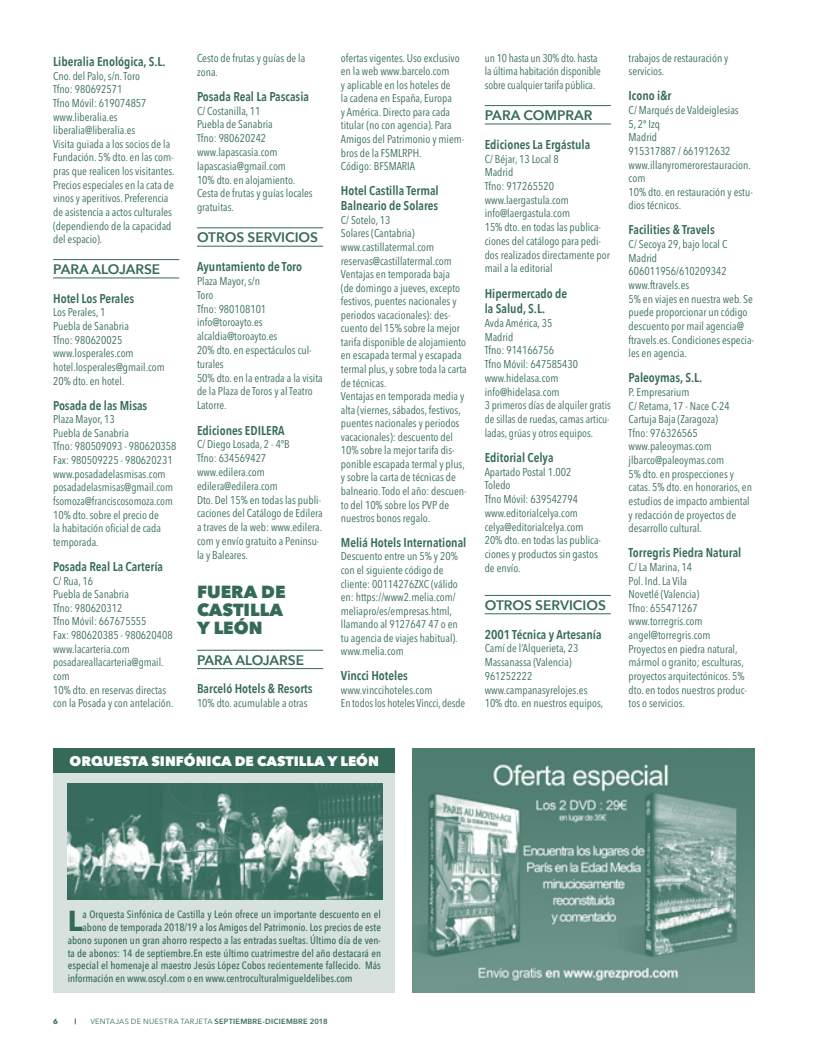
<style>
.page{position:relative;width:815px;height:1053px;background:#fff}
.page>*{position:absolute;margin:0;border:0;box-sizing:border-box;transform-origin:0 0}
.t1{font:700 28.62px "Avenir Next LT Pro";color:#356a5b}
.t2{font:800 17.5px/17.9px "Avenir Next";color:#356a5b}
.t3{font:600 13.75px "Avenir Next";color:#356a5b}
.t4{font:800 13.75px "Avenir Next";color:#fff}
.t5{font:600 12.75px/15.4px "Avenir Next Condensed";color:#356a5b}
.t6{font:condensed 11.25px/13.6px "Avenir Next LT Pro";color:#356a5b}
.t7{font:500 10.62px "Avenir Next Condensed";letter-spacing:.005em;color:#356a5b}
.t8{font:7.5px "Avenir Next";letter-spacing:.03em;color:#356a5b}
.t9{font:700 7.5px "Avenir Next";color:#356a5b}
.s1{font-weight:600}
</style>
<div class="page">
<hr style="left:53px;top:259px;width:126px;height:1px;background:#356a5b">
<hr style="left:53px;top:277px;width:126px;height:1px;background:#356a5b">
<hr style="left:197px;top:227px;width:126px;height:1px;background:#356a5b">
<hr style="left:197px;top:246px;width:126px;height:1px;background:#356a5b">
<hr style="left:197px;top:650px;width:126px;height:1px;background:#356a5b">
<hr style="left:197px;top:668px;width:126px;height:1px;background:#356a5b">
<hr style="left:485px;top:105px;width:126px;height:1px;background:#356a5b">
<hr style="left:485px;top:124px;width:126px;height:1px;background:#356a5b">
<hr style="left:485px;top:595px;width:126px;height:1px;background:#356a5b">
<hr style="left:485px;top:613px;width:126px;height:1px;background:#356a5b">
<img style="left:413px;top:748px;width:342px;height:244px">
<div style="left:53px;top:748px;width:342px;height:244px;background:#d7e1de"></div>
<div style="left:54px;top:748px;width:341px;height:25px;background:#356a5b"></div>
<img style="left:68px;top:783px;width:315px;height:116px">
<p class="t5" style="left:53px;top:53px;width:114px">Liberalia Enológica, S.L.</p>
<p class="t6" style="left:53px;top:69px;width:123px">Cno. del Palo, s/n. Toro<br>Tfno: 980692571<br>Tfno Móvil: 619074857 www.liberalia.es liberalia@liberalia.es<br>Visita guiada a los socios de la<br>Fundación. 5% dto. en las com&shy;pras que realicen los visitantes.<br>Precios especiales en la cata de vinos y aperitivos. Preferencia de asistencia a actos culturales (dependiendo de la capacidad del espacio).</p>
<p class="t3" style="left:53px;top:257px;width:109px">PARA ALOJARSE</p>
<p class="t5" style="left:53px;top:290px;width:83px">Hotel Los Perales</p>
<p class="t6" style="left:53px;top:305px;width:113px">Los Perales, 1<br>Puebla de Sanabria<br>Tfno: 980620025 www.losperales.com hotel.losperales@gmail.com<br>20% dto. en hotel.</p>
<p class="t5" style="left:53px;top:397px;width:96px">Posada de las Misas</p>
<p class="t6" style="left:53px;top:412px;width:125px">Plaza Mayor, 13<br>Puebla de Sanabria<br>Tfno: 980509093 - 980620358<br>Fax: 980509225 - 980620231 www.posadadelasmisas.com posadadelasmisas@gmail.com fsomoza@franciscosomoza.com<br>10% dto. sobre el precio de<br>la habitación oficial de cada temporada.</p>
<p class="t5" style="left:53px;top:558px;width:111px">Posada Real La Cartería</p>
<p class="t6" style="left:53px;top:573px;width:122px">C/ Rua, 16<br>Puebla de Sanabria<br>Tfno: 980620312<br>Tfno Móvil: 667675555<br>Fax: 980620385 - 980620408 www.lacarteria.com posadareallacarteria@gmail. com<br>10% dto. en reservas directas con la Posada y con antelación.</p>
<p class="t6" style="left:197px;top:51px;width:110px">Cesto de frutas y guías de la zona.</p>
<p class="t5" style="left:197px;top:88px;width:114px">Posada Real La Pascasia</p>
<p class="t6" style="left:197px;top:104px;width:117px">C/ Costanilla, 11<br>Puebla de Sanabria<br>Tfno: 980620242 www.lapascasia.com lapascasia@gmail.com<br>10% dto. en alojamiento.<br>Cesta de frutas y guías locales gratuitas.</p>
<p class="t3" style="left:197px;top:226px;width:123px">OTROS SERVICIOS</p>
<p class="t5" style="left:197px;top:258px;width:107px">Ayuntamiento de Toro</p>
<p class="t6" style="left:197px;top:274px;width:127px">Plaza Mayor, s/n<br>Toro<br>Tfno: 980108101 info@toroayto.es alcaldia@toroayto.es<br>20% dto. en espectáculos cul&shy;turales<br>50% dto. en la entrada a la visita de la Plaza de Toros y al Teatro<br>Latorre.</p>
<p class="t5" style="left:197px;top:422px;width:89px">Ediciones EDILERA</p>
<p class="t6" style="left:197px;top:437px;width:127px">C/ Diego Losada, 2 - 4ºB<br>Tfno: 634569427 www.edilera.com edilera@edilera.com<br>Dto. Del 15% en todas las publi&shy;caciones del Catálogo de Edilera a traves de la web: www.edilera. com y envío gratuito a Peninsu&shy;la y Baleares.</p>
<h2 class="t2" style="left:197px;top:582px;width:90px">FUERA DE<br>CASTILLA<br>Y LEÓN</h2>
<p class="t3" style="left:197px;top:648px;width:109px">PARA ALOJARSE</p>
<p class="t5" style="left:197px;top:681px;width:117px">Barceló Hotels &amp; Resorts</p>
<p class="t6" style="left:197px;top:696px;width:112px">10% dto. acumulable a otras</p>
<p class="t6" style="left:341px;top:51px;width:125px">ofertas vigentes. Uso exclusivo en la web www.barcelo.com<br>y aplicable en los hoteles de<br>la cadena en España, Europa<br>y América. Directo para cada titular (no con agencia). Para<br>Amigos del Patrimonio y miem&shy;bros de la FSMLRPH.<br>Código: BFSMARIA</p>
<p class="t5" style="left:341px;top:182px;width:99px">Hotel Castilla Termal<br>Balneario de Solares</p>
<p class="t6" style="left:341px;top:213px;width:127px">C/ Sotelo, 13<br>Solares (Cantabria) www.castillatermal.com reservas@castillatermal.com<br>Ventajas en temporada baja<br>(de domingo a jueves, excepto festivos, puentes nacionales y periodos vacacionales): des&shy;cuento del 15% sobre la mejor tarifa disponible de alojamiento en escapada termal y escapada termal plus, y sobre toda la carta de técnicas.<br>Ventajas en temporada media y alta (viernes, sábados, festivos, puentes nacionales y periodos vacacionales): descuento del<br>10% sobre la mejor tarifa dis&shy;ponible escapada termal y plus, y sobre la carta de técnicas de balneario. Todo el año: descuen&shy;to del 10% sobre los PVP de nuestros bonos regalo.</p>
<p class="t5" style="left:341px;top:534px;width:127px">Meliá Hotels International</p>
<p class="t6" style="left:341px;top:549px;width:119px">Descuento entre un 5% y 20% con el siguiente código de cliente: 00114276ZXC (válido en: https://www2.melia.com/ meliapro/es/empresas.html, llamando al 9127647 47 o en tu agencia de viajes habitual). www.melia.com</p>
<p class="t5" style="left:341px;top:667px;width:69px">Vincci Hoteles</p>
<p class="t6" style="left:341px;top:683px;width:126px">www.vinccihoteles.com<br>En todos los hoteles Vincci, desde</p>
<p class="t4" style="left:70px;top:752px;width:311px">ORQUESTA SINFÓNICA DE CASTILLA Y LEÓN</p>
<p class="t6" style="left:485px;top:51px;width:118px">un 10 hasta un 30% dto. hasta la última habitación disponible sobre cualquier tarifa pública.</p>
<p class="t3" style="left:485px;top:103px;width:109px">PARA COMPRAR</p>
<p class="t5" style="left:485px;top:136px;width:107px">Ediciones La Ergástula</p>
<p class="t6" style="left:485px;top:152px;width:127px">C/ Béjar, 13 Local 8<br>Madrid<br>Tfno: 917265520 www.laergastula.com info@laergastula.com<br>15% dto. en todas las publica&shy;ciones del catálogo para pedi&shy;dos realizados directamente por mail a la editorial</p>
<p class="t5" style="left:485px;top:285px;width:84px">Hipermercado de la Salud, S.L.</p>
<p class="t6" style="left:485px;top:316px;width:128px">Avda América, 35<br>Madrid<br>Tfno: 914166756<br>Tfno Móvil: 647585430 www.hidelasa.com info@hidelasa.com<br>3 primeros días de alquiler gratis de sillas de ruedas, camas articu&shy;ladas, grúas y otros equipos.</p>
<p class="t5" style="left:485px;top:449px;width:70px">Editorial Celya</p>
<p class="t6" style="left:485px;top:465px;width:118px">Apartado Postal 1.002<br>Toledo<br>Tfno Móvil: 639542794 www.editorialcelya.com celya@editorialcelya.com<br>20% dto. en todas las publica&shy;ciones y productos sin gastos de envío.</p>
<p class="t3" style="left:485px;top:593px;width:123px">OTROS SERVICIOS</p>
<p class="t5" style="left:485px;top:626px;width:118px">2001 Técnica y Artesanía</p>
<p class="t6" style="left:485px;top:641px;width:120px">Camí de l’Alquerieta, 23<br>Massanassa (Valencia)<br>961252222 www.campanasyrelojes.es<br>10% dto. en nuestros equipos,</p>
<p class="t6" style="left:629px;top:51px;width:101px">trabajos de restauración y servicios.</p>
<p class="t5" style="left:629px;top:88px;width:44px">Icono i&amp;r</p>
<p class="t6" style="left:629px;top:103px;width:126px">C/ Marqués de Valdeiglesias<br>5, 2º Izq<br>Madrid<br>915317887 / 661912632 www.illanyromerorestauracion. com<br>10% dto. en restauración y estu&shy;dios técnicos.</p>
<p class="t5" style="left:629px;top:222px;width:88px">Facilities &amp; Travels</p>
<p class="t6" style="left:629px;top:237px;width:127px">C/ Secoya 29, bajo local C<br>Madrid<br>606011956/610209342 www.ftravels.es<br>5% en viajes en nuestra web. Se puede proporcionar un código descuento por mail agencia@ ftravels.es. Condiciones especia&shy;les en agencia.</p>
<p class="t5" style="left:629px;top:370px;width:75px">Paleoymas, S.L.</p>
<p class="t6" style="left:629px;top:385px;width:125px">P. Empresarium<br>C/ Retama, 17 - Nace C-24<br>Cartuja Baja (Zaragoza)<br>Tfno: 976326565 www.paleoymas.com jlbarco@paleoymas.com<br>5% dto. en prospecciones y catas. 5% dto. en honorarios, en estudios de impacto ambiental y redacción de proyectos de desarrollo cultural.</p>
<p class="t5" style="left:629px;top:544px;width:114px">Torregris Piedra Natural</p>
<p class="t6" style="left:629px;top:560px;width:120px">C/ La Marina, 14<br>Pol. Ind. La Vila<br>Novetlé (Valencia)<br>Tfno: 655471267 www.torregris.com angel@torregris.com<br>Proyectos en piedra natural, mármol o granito; esculturas, proyectos arquitectónicos. 5% dto. en todos nuestros produc&shy;tos o servicios.</p>
<h1 class="t1" style="left:68px;top:903px;width:16px">L</h1>
<p class="t7" style="left:83px;top:908px;width:300px">a Orquesta Sinfónica de Castilla y León ofrece un importante descuento en el</p>
<p class="t7" style="left:83px;top:920px;width:300px">abono de temporada 2018/19 a los Amigos del Patrimonio. Los precios de este</p>
<p class="t7" style="left:68px;top:933px;width:315px">abono suponen un gran ahorro respecto a las entradas sueltas. Último día de ven-</p>
<p class="t7" style="left:68px;top:946px;width:315px">ta de abonos: 14 de septiembre.En este último cuatrimestre del año destacará en</p>
<p class="t7" style="left:68px;top:959px;width:315px">especial el homenaje al maestro Jesús López Cobos recientemente fallecido. Más</p>
<p class="t7" style="left:68px;top:971px;width:286px">información en www.oscyl.com o en www.centroculturalmigueldelibes.com</p>
<p class="t9" style="left:53px;top:1014px;width:6px">6</p>
<p class="t8" style="left:90px;top:1015px;width:239px">VENTAJAS DE NUESTRA TARJETA <span class="s1">SEPTIEMBRE-DICIEMBRE 2018</span></p>
</div>
